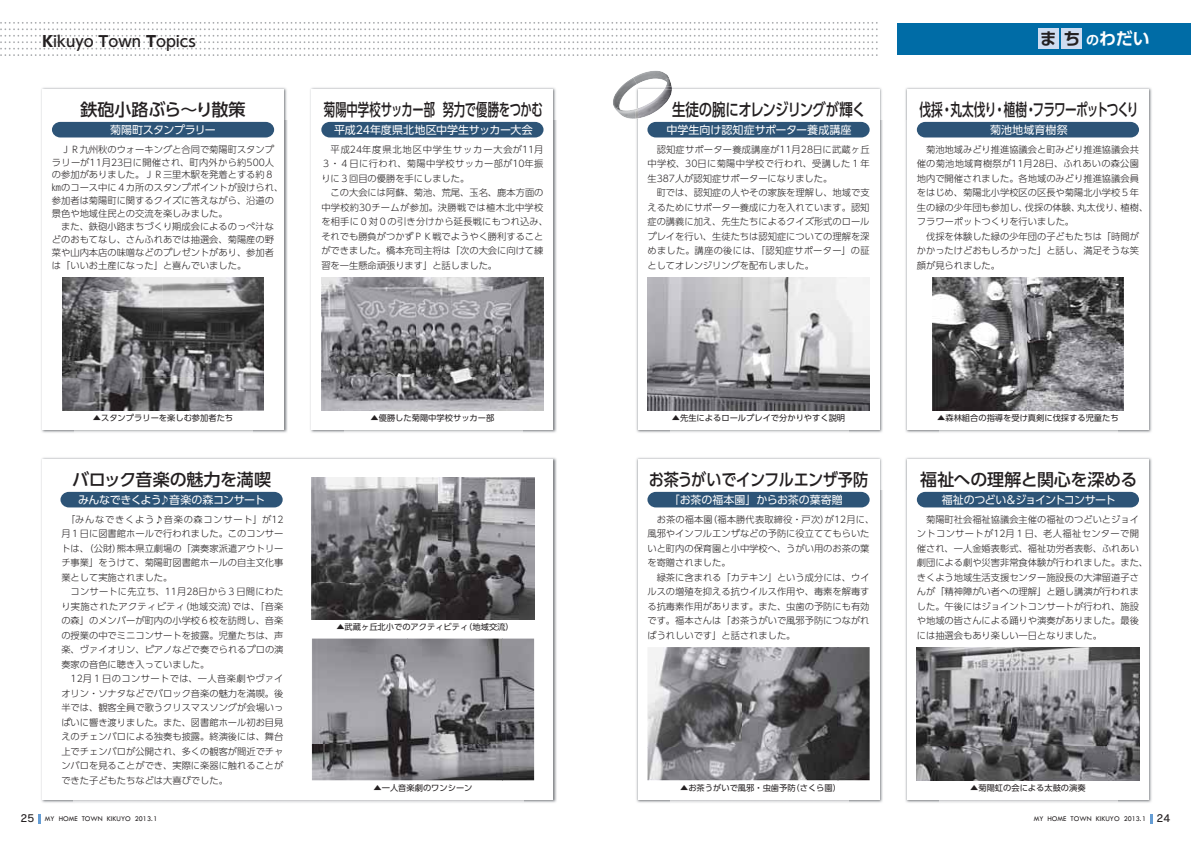
<style>
.page{position:relative;width:1191px;height:842px;background:#fff}
.page>*{position:absolute;margin:0;border:0;box-sizing:border-box;transform-origin:0 0}
.t1{font:17px "UD Shin Go Pro Medium 90 msp RKSJ H";letter-spacing:-.02em;color:#231f20}
.t2{font:17px "UD Shin Go Pro Medium 90 msp RKSJ H";letter-spacing:-.07em;color:#231f20;scale:.69 1}
.t3{font:17px "UD Shin Go Pro Medium 90 msp RKSJ H";letter-spacing:-.02em;color:#231f20;scale:.66 1}
.t4{font:17px "UD Shin Go Pro Medium 90 msp RKSJ H";letter-spacing:-.04em;color:#231f20;scale:.79 1}
.t5{font:17px "UD Shin Go Pro Medium 90 msp RKSJ H";letter-spacing:-.02em;color:#231f20;scale:.89 1}
.t6{font:17px "UD Shin Go Pro Medium 90 msp RKSJ H";color:#231f20}
.t7{font:17px "UD Shin Go Pro De Bold 90 msp RKSJ H";color:#fff}
.t8{font:14.9px "UD Shin Go Pro Medium 90 msp RKSJ H";color:#231f20}
.t9{font:11px "UD Shin Go Pro Regular 90 msp RKSJ H";letter-spacing:-.02em;color:#fff}
.t10{font:11px "UD Shin Go Pro Regular 90 msp RKSJ H";letter-spacing:-.075em;color:#fff}
.t11{font:11px "UD Shin Go Pro Regular 90 msp RKSJ H";letter-spacing:.015em;color:#fff}
.t12{font:9.2px/14.5px "UD Shin Go Pro Light 90 msp RKSJ H";color:#231f20}
.t13{font:8.2px "UD Shin Go Pro Regular 90 msp RKSJ H";color:#231f20}
.t14{font:7.5px "Tw Cen";color:#231f20}
.s1{font-family:"UD Shin Go Pro Bold 90 msp RKSJ H"}
.s2{font-family:"UD Shin Go Pro De Bold 90 msp RKSJ H"}
.s3{color:#231f20}
.s4{font-size:13px}
.s5{font-family:"Rodin Pro DB 90 msp RKSJ H";font-size:9.9px}
</style>
<div class="page">
<img style="left:636px;top:87px;width:247px;height:34px">
<img style="left:636px;top:121px;width:34px;height:312px">
<img style="left:848px;top:121px;width:35px;height:312px">
<div style="left:638px;top:89px;width:241px;height:340px;background:#fff"></div>
<img style="left:905px;top:87px;width:247px;height:34px">
<img style="left:905px;top:121px;width:34px;height:312px">
<img style="left:1117px;top:121px;width:35px;height:312px">
<div style="left:907px;top:89px;width:241px;height:340px;background:#fff"></div>
<img style="left:310px;top:87px;width:247px;height:34px">
<img style="left:310px;top:121px;width:34px;height:312px">
<img style="left:522px;top:121px;width:35px;height:312px">
<div style="left:312px;top:89px;width:241px;height:340px;background:#fff"></div>
<img style="left:41px;top:87px;width:247px;height:34px">
<img style="left:41px;top:121px;width:34px;height:312px">
<img style="left:253px;top:121px;width:35px;height:312px">
<div style="left:43px;top:89px;width:240px;height:340px;background:#fff"></div>
<img style="left:41px;top:457px;width:516px;height:34px">
<img style="left:41px;top:491px;width:33px;height:312px">
<img style="left:523px;top:491px;width:34px;height:312px">
<div style="left:43px;top:459px;width:510px;height:340px;background:#fff"></div>
<img style="left:636px;top:457px;width:247px;height:34px">
<img style="left:636px;top:491px;width:34px;height:312px">
<img style="left:848px;top:491px;width:35px;height:312px">
<div style="left:638px;top:459px;width:241px;height:340px;background:#fff"></div>
<img style="left:905px;top:457px;width:247px;height:34px">
<img style="left:905px;top:491px;width:34px;height:312px">
<img style="left:1117px;top:491px;width:35px;height:312px">
<div style="left:907px;top:459px;width:241px;height:340px;background:#fff"></div>
<div style="left:321px;top:122px;width:222px;height:15px;background:#2d5477"></div>
<img style="left:321px;top:277px;width:222px;height:133px">
<img style="left:62px;top:277px;width:202px;height:100px">
<img style="left:62px;top:377px;width:202px;height:33px">
<div style="left:60px;top:492px;width:223px;height:15px;background:#2d5477"></div>
<img style="left:312px;top:478px;width:222px;height:141px">
<img style="left:312px;top:639px;width:222px;height:141px">
<div style="left:647px;top:122px;width:222px;height:15px;background:#2d5477"></div>
<div style="left:917px;top:122px;width:222px;height:15px;background:#2d5477"></div>
<img style="left:932px;top:277px;width:191px;height:133px">
<img style="left:647px;top:277px;width:222px;height:133px">
<img style="left:613px;top:78px;width:20px;height:30px">
<img style="left:633px;top:71px;width:36px;height:16px">
<img style="left:615px;top:99px;width:20px;height:20px">
<svg style="left:661px;top:78px;width:10px;height:8px"></svg>
<img style="left:635px;top:86px;width:37px;height:33px">
<img style="left:638px;top:89px;width:34px;height:29px">
<div style="left:52px;top:122px;width:222px;height:15px;background:#2d5477"></div>
<div style="left:917px;top:492px;width:222px;height:15px;background:#2d5477"></div>
<div style="left:647px;top:492px;width:222px;height:15px;background:#2d5477"></div>
<img style="left:917px;top:647px;width:222px;height:133px">
<img style="left:647px;top:647px;width:222px;height:133px">
<div style="left:897px;top:23px;width:294px;height:32px;background:#006ca6"></div>
<svg style="left:0;top:22px;width:877px;height:34px"></svg>
<div style="left:1037px;top:29px;width:21px;height:20px;background:#cedcf1"></div>
<div style="left:1061px;top:29px;width:21px;height:20px;background:#cedcf1"></div>
<svg style="left:1150px;top:814px;width:2px;height:9px"></svg>
<svg style="left:38px;top:814px;width:3px;height:9px"></svg>
<p class="t8" style="left:43px;top:36px;width:155px"><span class="s1">K</span>ikuyo <span class="s2">T</span>own <span class="s1">T</span>opics</p>
<p class="t7" style="left:1039px;top:33px;width:111px"><span class="s3">ま ち</span><span class="s4">の</span>わだい</p>
<p class="t6" style="left:81px;top:103px;width:166px">鉄砲小路ぶら～り散策</p>
<p class="t9" style="left:110px;top:125px;width:107px">菊陽町スタンプラリー</p>
<p class="t12" style="left:52px;top:144px;width:233px;line-height:12.9px">　ＪＲ九州秋のウォーキングと合同で菊陽町スタンプラリーが11月23日に開催され、町内外から約500人の参加がありました。ＪＲ三里木駅を発着とする約８㎞のコース中に４カ所のスタンプポイントが設けられ、参加者は菊陽町に関するクイズに答えながら、沿道の景色や地域住民との交流を楽しみました。<br>　また、鉄砲小路まちづくり期成会によるのっぺ汁などのおもてなし、さんふれあでは抽選会、菊陽産の野菜や山内本店の味噌などのプレゼントがあり、参加者は「いいお土産になった」と喜んでいました。</p>
<p class="t3" style="left:324px;top:103px;width:333px">菊陽中学校サッカー部 努力で優勝をつかむ</p>
<p class="t9" style="left:334px;top:125px;width:200px">平成24年度県北地区中学生サッカー大会</p>
<p class="t12" style="left:321px;top:143px;width:228px">　平成24年度県北地区中学生サッカー大会が11月<br>３・４日に行われ、菊陽中学校サッカー部が10年振りに３回目の優勝を手にしました。<br>　この大会には阿蘇、菊池、荒尾、玉名、鹿本方面の中学校約30チームが参加。決勝戦では植木北中学校を相手に０対０の引き分けから延長戦にもつれ込み、それでも勝負がつかずＰＫ戦でようやく勝利することができました。橋本充司主将は「次の大会に向けて練習を一生懸命頑張ります」と話しました。</p>
<p class="t4" style="left:672px;top:103px;width:246px">生徒の腕にオレンジリングが輝く</p>
<p class="t2" style="left:919px;top:103px;width:319px">伐採・丸太伐り・植樹・フラワーポットつくり</p>
<p class="t11" style="left:990px;top:125px;width:79px">菊池地域育樹祭</p>
<p class="t12" style="left:917px;top:143px;width:233px">　菊池地域みどり推進協議会と町みどり推進協議会共催の菊池地域育樹祭が11月28日、ふれあいの森公園地内で開催されました。各地域のみどり推進協議会員をはじめ、菊陽北小学校区の区長や菊陽北小学校５年生の緑の少年団も参加し、伐採の体験、丸太伐り、植樹、フラワーポットつくりを行いました。<br>　伐採を体験した緑の少年団の子どもたちは「時間がかかったけどおもしろかった」と話し、満足そうな笑顔が見られました。</p>
<p class="t9" style="left:666px;top:125px;width:186px">中学生向け認知症サポーター養成講座</p>
<p class="t12" style="left:647px;top:143px;width:224px">　認知症サポーター養成講座が11月28日に武蔵ヶ丘中学校、30日に菊陽中学校で行われ、受講した１年生387人が認知症サポーターになりました。<br>　町では、認知症の人やその家族を理解し、地域で支えるためにサポーター養成に力を入れています。認知症の講義に加え、先生たちによるクイズ形式のロールプレイを行い、生徒たちは認知症についての理解を深めました。講座の後には、「認知症サポーター」の証としてオレンジリングを配布しました。</p>
<p class="t13" style="left:93px;top:415px;width:142px">▲スタンプラリーを楽しむ参加者たち</p>
<p class="t13" style="left:370px;top:415px;width:125px">▲優勝した菊陽中学校サッカー部</p>
<p class="t13" style="left:672px;top:415px;width:175px">▲先生によるロールプレイで分かりやすく説明</p>
<p class="t13" style="left:937px;top:415px;width:183px">▲森林組合の指導を受け真剣に伐採する児童たち</p>
<p class="t1" style="left:72px;top:473px;width:201px">バロック音楽の魅力を満喫</p>
<p class="t9" style="left:78px;top:495px;width:188px">みんなできくよう♪音楽の森コンサート</p>
<p class="t12" style="left:61px;top:513px;width:224px;text-indent:5px">「みんなできくよう♪音楽の森コンサート」が12月１日に図書館ホールで行われました。このコンサートは、（公財）熊本県立劇場の「演奏家派遣アウトリーチ事業」をうけて、菊陽町図書館ホールの自主文化事業として実施されました。<br>　コンサートに先立ち、11月28日から３日間にわたり実施されたアクティビティ（地域交流）では、「音楽の森」のメンバーが町内の小学校６校を訪問し、音楽の授業の中でミニコンサートを披露。児童たちは、声楽、ヴァイオリン、ピアノなどで奏でられるプロの演奏家の音色に聴き入っていました。<br>　12月１日のコンサートでは、一人音楽劇やヴァイオリン・ソナタなどでバロック音楽の魅力を満喫。後半では、観客全員で歌うクリスマスソングが会場いっぱいに響き渡りました。また、図書館ホール初お目見えのチェンバロによる独奏も披露。終演後には、舞台上でチェンバロが公開され、多くの観客が間近でチャンバロを見ることができ、実際に楽器に触れることができた子どもたちなどは大喜びでした。</p>
<p class="t13" style="left:336px;top:624px;width:179px">▲武蔵ヶ丘北小でのアクティビティ（地域交流）</p>
<p class="t13" style="left:373px;top:784px;width:101px">▲一人音楽劇のワンシーン</p>
<p class="t5" style="left:649px;top:473px;width:248px">お茶うがいでインフルエンザ予防</p>
<p class="t9" style="left:669px;top:495px;width:175px">「お茶の福本園」からお茶の葉寄贈</p>
<p class="t12" style="left:647px;top:513px;width:228px">　お茶の福本園（福本勝代表取締役・戸次）が12月に、風邪やインフルエンザなどの予防に役立ててもらいたいと町内の保育園と小中学校へ、うがい用のお茶の葉を寄贈されました。<br>　緑茶に含まれる「カテキン」という成分には、ウイルスの増殖を抑える抗ウイルス作用や、毒素を解毒する抗毒素作用があります。また、虫歯の予防にも有効です。福本さんは「お茶うがいで風邪予防につながればうれしいです」と話されました。</p>
<p class="t1" style="left:920px;top:473px;width:219px">福祉への理解と関心を深める</p>
<p class="t10" style="left:942px;top:495px;width:176px">福祉のつどい＆ジョイントコンサート</p>
<p class="t12" style="left:917px;top:513px;width:233px">　菊陽町社会福祉協議会主催の福祉のつどいとジョイントコンサートが12月１日、老人福祉センターで開催され、一人金婚表彰式、福祉功労者表彰、ふれあい劇団による劇や災害非常食体験が行われました。また、きくよう地域生活支援センター施設長の大津留道子さんが「精神障がい者への理解」と題し講演が行われました。午後にはジョイントコンサートが行われ、施設や地域の皆さんによる踊りや演奏がありました。最後には抽選会もあり楽しい一日となりました。</p>
<p class="t13" style="left:680px;top:784px;width:162px">▲お茶うがいで風邪・虫歯予防（さくら園）</p>
<p class="t13" style="left:970px;top:784px;width:117px">▲菊陽虹の会による太鼓の演奏</p>
<p class="t14" style="left:21px;top:814px;width:138px"><span class="s5">25</span> MY HOME TOWN KIKUYO 2013.1</p>
<p class="t14" style="left:1033px;top:814px;width:138px">MY HOME TOWN KIKUYO 2013.1 <span class="s5">24</span></p>
</div>
